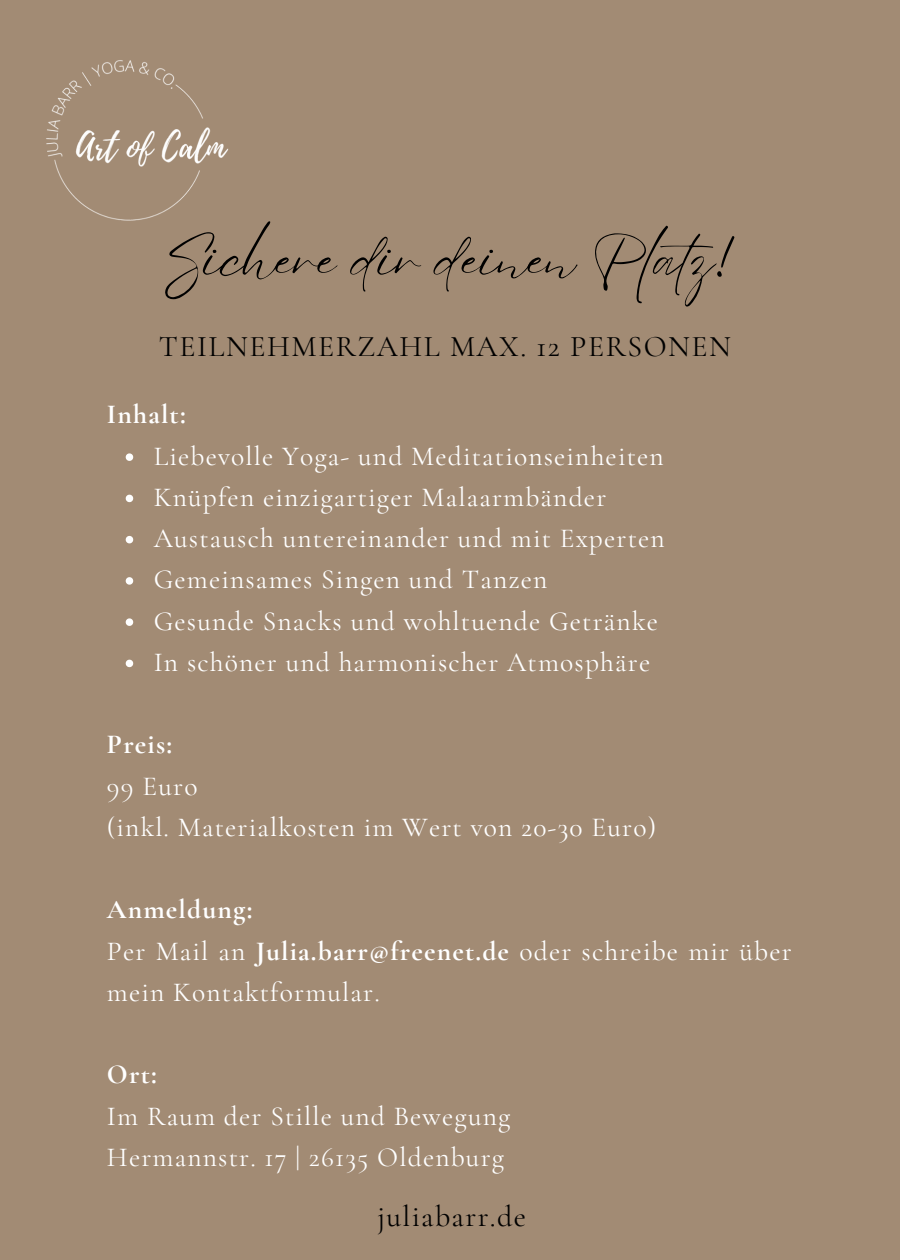
<style>
.page{position:relative;width:900px;height:1260px;background:#a28b74}
.page>*{position:absolute;margin:0;border:0;box-sizing:border-box;transform-origin:0 0}
.t1{font:55px "Eyesome Script";color:#000}
.t2{font:30px "Cormorant Garamond";letter-spacing:.05em;color:#000}
.t3{font:27.5px/41.2px "Cormorant Garamond";letter-spacing:.045em;color:#fff}
.t4{font:700 27.5px "Cormorant Garamond";letter-spacing:.045em;color:#fff}
.s1{font-weight:700}
</style>
<div class="page">
<svg style="left:126px;top:453px;width:7px;height:8px"></svg>
<svg style="left:126px;top:495px;width:7px;height:7px"></svg>
<svg style="left:126px;top:536px;width:7px;height:7px"></svg>
<svg style="left:126px;top:577px;width:7px;height:8px"></svg>
<svg style="left:126px;top:618px;width:7px;height:8px"></svg>
<svg style="left:126px;top:660px;width:7px;height:7px"></svg>
<img style="left:46px;top:60px;width:183px;height:161px">
<p class="t1" style="left:163px;top:224px;width:576px">Sichere dir deinen Platz!</p>
<p class="t2" style="left:159px;top:328px;width:574px">TEILNEHMERZAHL MAX. 12 PERSONEN</p>
<p class="t4" style="left:107px;top:398px;width:80px">Inhalt:</p>
<h1 class="t3" style="left:154px;top:435px;width:512px">Liebevolle Yoga- und Meditationseinheiten</h1>
<h2 class="t3" style="left:154px;top:477px;width:454px">Knüpfen einzigartiger Malaarmbänder</h2>
<h3 class="t3" style="left:154px;top:518px;width:513px">Austausch untereinander und mit Experten</h3>
<p class="t3" style="left:154px;top:559px;width:395px">Gemeinsames Singen und Tanzen</p>
<p class="t3" style="left:154px;top:600px;width:506px">Gesunde Snacks und wohltuende Getränke</p>
<p class="t3" style="left:154px;top:642px;width:498px">In schöner und harmonischer Atmosphäre</p>
<p class="t4" style="left:107px;top:728px;width:67px">Preis:</p>
<p class="t3" style="left:107px;top:765px;width:92px">99 Euro</p>
<p class="t3" style="left:107px;top:807px;width:551px">(inkl. Materialkosten im Wert von 20-30 Euro)</p>
<p class="t4" style="left:107px;top:893px;width:147px">Anmeldung:</p>
<p class="t3" style="left:107px;top:930px;width:686px">Per Mail an <span class="s1">Julia.barr@freenet.de</span> oder schreibe mir über mein Kontaktformular.</p>
<p class="t4" style="left:107px;top:1058px;width:51px">Ort:</p>
<p class="t3" style="left:107px;top:1095px;width:405px">Im Raum der Stille und Bewegung</p>
<p class="t3" style="left:107px;top:1137px;width:399px">Hermannstr. 17 | 26135 Oldenburg</p>
<p class="t2" style="left:378px;top:1198px;width:150px">juliabarr.de</p>
</div>
